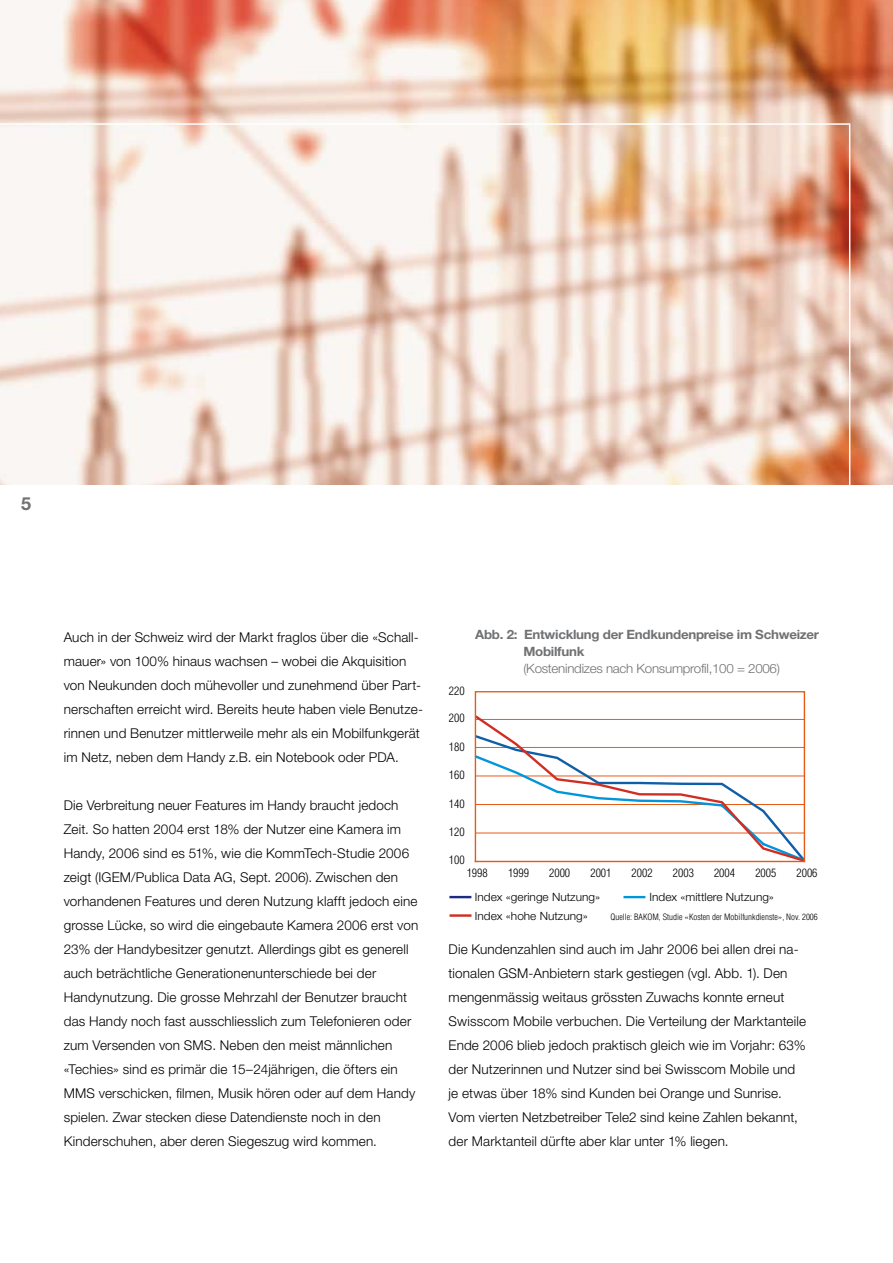
<style>
.page{position:relative;width:893px;height:1263px;background:#fff}
.page>*{position:absolute;margin:0;border:0;box-sizing:border-box;transform-origin:0 0}
.t1{font:300 13.5px/24px "Helvetica Neue";letter-spacing:.01em;color:#000}
.t2{font:700 12.9px/17.1px "Helvetica Neue";letter-spacing:-.02em;color:#707173;scale:1.04 1}
.t3{font:300 12.9px "Helvetica Neue";letter-spacing:-.02em;color:#707173;scale:1.04 1}
.t4{font:300 11.4px "Helvetica Neue";color:#000;scale:1.04 1}
.t5{font:300 condensed 11.4px "Helvetica";color:#000;scale:1.04 1}
.t6{font:300 condensed 8.55px "Helvetica";color:#000;scale:1.04 1}
</style>
<div class="page">
<img style="left:0;top:0;width:893px;height:485px">
<svg style="left:0;top:123px;width:850px;height:362px"></svg>
<svg style="left:474px;top:713px;width:332px;height:150px"></svg>
<svg style="left:451px;top:896px;width:19px;height:2px"></svg>
<svg style="left:625px;top:896px;width:19px;height:2px"></svg>
<hr style="left:451px;top:914px;width:19px;height:3px;background:#d02e22">
<div style="left:475px;top:691px;width:330px;height:171px;border:1px solid #e85911"></div>
<p class="t1" style="left:64px;top:625px;width:361px">Auch in der Schweiz wird der Markt fraglos über die «Schall&shy;mauer» von 100% hinaus wachsen – wobei die Akquisition von Neukunden doch mühevoller und zunehmend über Part&shy;nerschaften erreicht wird. Bereits heute haben viele Benutze&shy;rinnen und Benutzer mittlerweile mehr als ein Mobilfunkgerät im Netz, neben dem Handy z.B. ein Notebook oder PDA.</p>
<p class="t1" style="left:64px;top:793px;width:356px">Die Verbreitung neuer Features im Handy braucht jedoch Zeit. So hatten 2004 erst 18% der Nutzer eine Kamera im Handy, 2006 sind es 51%, wie die KommTech-Studie 2006 zeigt (IGEM/Publica Data AG, Sept. 2006). Zwischen den vorhandenen Features und deren Nutzung klafft jedoch eine grosse Lücke, so wird die eingebaute Kamera 2006 erst von 23% der Handybesitzer genutzt. Allerdings gibt es generell auch beträchtliche Generationenunterschiede bei der Handynutzung. Die grosse Mehrzahl der Benutzer braucht das Handy noch fast ausschliesslich zum Telefonieren oder zum Versenden von SMS. Neben den meist männlichen «Techies» sind es primär die 15–24jährigen, die öfters ein MMS verschicken, filmen, Musik hören oder auf dem Handy spielen. Zwar stecken diese Datendienste noch in den Kinderschuhen, aber deren Siegeszug wird kommen.</p>
<p class="t5" style="left:449px;top:684px;width:17px">220</p>
<p class="t5" style="left:449px;top:712px;width:17px">200</p>
<p class="t5" style="left:449px;top:740px;width:17px">180</p>
<p class="t5" style="left:449px;top:768px;width:17px">160</p>
<p class="t5" style="left:449px;top:797px;width:17px">140</p>
<p class="t5" style="left:449px;top:825px;width:17px">120</p>
<p class="t5" style="left:449px;top:854px;width:17px">100</p>
<p class="t2" style="left:523px;top:625px;width:286px;text-indent:-48px">Abb. 2: Entwicklung der Endkundenpreise im Schweizer<br>Mobilfunk</p>
<p class="t3" style="left:523px;top:660px;width:248px">(Kostenindizes nach Konsumprofil,100 = 2006)</p>
<p class="t5" style="left:467px;top:866px;width:22px">1998</p>
<p class="t5" style="left:508px;top:866px;width:22px">1999</p>
<p class="t5" style="left:549px;top:866px;width:22px">2000</p>
<p class="t5" style="left:590px;top:866px;width:22px">2001</p>
<p class="t5" style="left:632px;top:866px;width:22px">2002</p>
<p class="t5" style="left:673px;top:866px;width:22px">2003</p>
<p class="t5" style="left:714px;top:866px;width:22px">2004</p>
<p class="t5" style="left:755px;top:866px;width:22px">2005</p>
<p class="t5" style="left:796px;top:866px;width:22px">2006</p>
<p class="t4" style="left:475px;top:890px;width:122px">Index «geringe Nutzung»</p>
<p class="t4" style="left:649px;top:890px;width:121px">Index «mittlere Nutzung»</p>
<p class="t4" style="left:475px;top:909px;width:110px">Index «hohe Nutzung»</p>
<p class="t6" style="left:610px;top:912px;width:201px">Quelle: BAKOM, Studie «Kosten der Mobilfunkdienste», Nov. 2006</p>
<p class="t1" style="left:449px;top:937px;width:359px">Die Kundenzahlen sind auch im Jahr 2006 bei allen drei na&shy;tionalen GSM-Anbietern stark gestiegen (vgl. Abb. 1). Den mengenmässig weitaus grössten Zuwachs konnte erneut Swisscom Mobile verbuchen. Die Verteilung der Marktanteile Ende 2006 blieb jedoch praktisch gleich wie im Vorjahr: 63% der Nutzerinnen und Nutzer sind bei Swisscom Mobile und je etwas über 18% sind Kunden bei Orange und Sunrise.<br>Vom vierten Netzbetreiber Tele2 sind keine Zahlen bekannt, der Marktanteil dürfte aber klar unter 1% liegen.</p>
</div>
